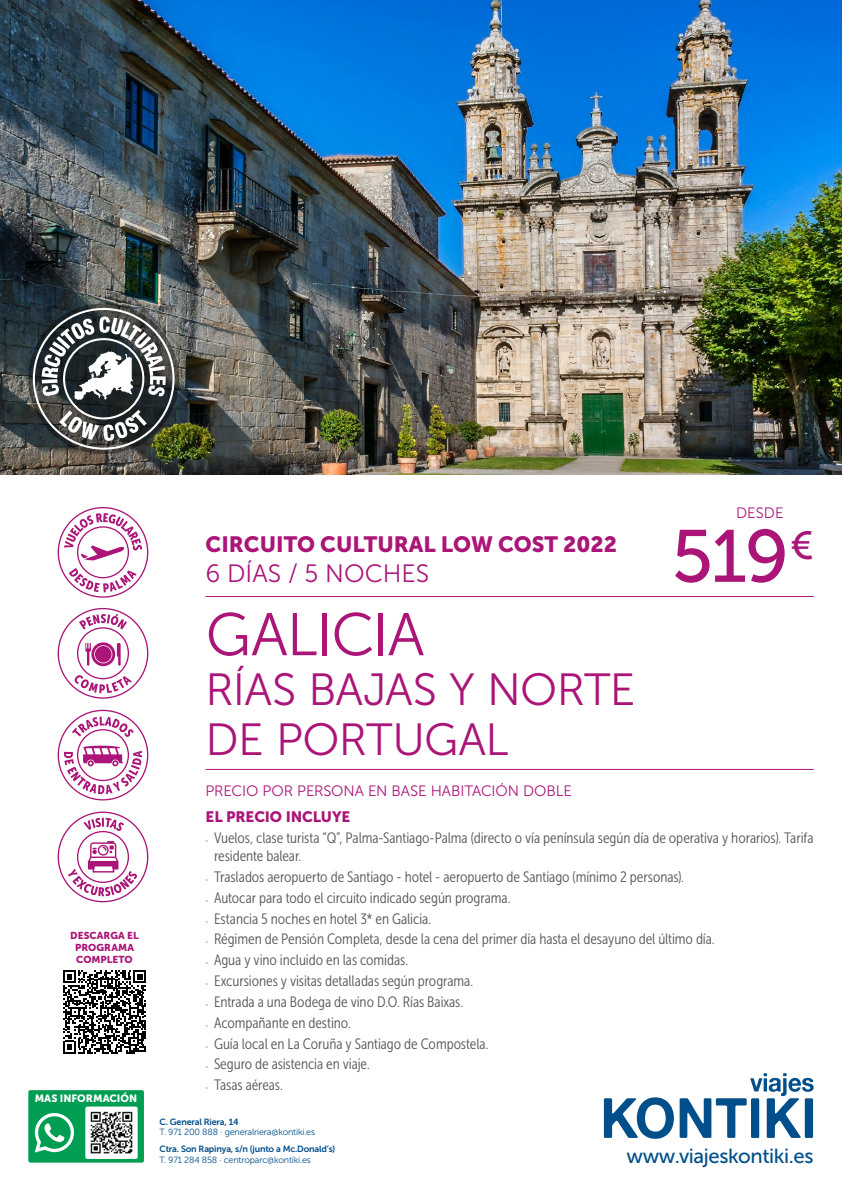
<style>
.page{position:relative;width:842px;height:1191px;background:#fff}
.page>*{position:absolute;margin:0;border:0;box-sizing:border-box;transform-origin:0 0}
.t1{font:73.8px "Museo Sans 500";color:#ab1578}
.t2{font:60px "Museo Sans 300";letter-spacing:-.02em;color:#ab1578}
.t3{font:45px/50px "Museo Sans 300";letter-spacing:-.015em;color:#ab1578}
.t4{font:39.1px "Museo Sans 500";color:#ab1578}
.t5{font:25px "Museo Sans 300";color:#ab1578}
.t6{font:22px "Museo Sans 900";color:#ab1578}
.t7{font:20.3px "Museo Sans 500";letter-spacing:-.02em;color:#004f8b}
.t8{font:15px/18px "Museo Sans Cond 300";letter-spacing:-.005em;color:#575756}
.t9{font:15px "Museo Sans 300";letter-spacing:-.005em;color:#ab1578}
.t10{font:15px "Museo Sans 900";letter-spacing:-.01em;color:#ab1578}
.t11{font:10.5px "Museo Sans 900";color:#fff}
.t12{font:10px/12px "Museo Sans 900";letter-spacing:.005em;color:#ab1578;text-align:center}
.t13{font:9px "Museo Sans 300";letter-spacing:-.02em;color:#004f8b}
.t14{font:9px "Museo Sans 700";letter-spacing:-.02em;color:#004f8b}
.s1{font-family:"Melior";font-size:8px;color:#646363}
</style>
<div class="page">
<svg style="left:604px;top:1097px;width:70px;height:41px"></svg>
<svg style="left:680px;top:1073px;width:134px;height:65px"></svg>
<div style="left:28px;top:1090px;width:116px;height:72px;background:#009e52;border-radius:2px"></div>
<img style="left:85px;top:1106px;width:53px;height:52px">
<svg style="left:35px;top:1113px;width:39px;height:39px"></svg>
<svg style="left:58px;top:811px;width:90px;height:91px"></svg>
<svg style="left:58px;top:709px;width:90px;height:91px"></svg>
<svg style="left:58px;top:608px;width:90px;height:90px"></svg>
<svg style="left:58px;top:507px;width:90px;height:90px"></svg>
<img style="left:0;top:0;width:842px;height:475px">
<svg style="left:28px;top:303px;width:151px;height:151px"></svg>
<svg style="left:33px;top:308px;width:142px;height:142px"></svg>
<hr style="left:206px;top:596px;width:608px;height:1px;background:#ab1578">
<hr style="left:206px;top:769px;width:608px;height:1px;background:#ab1578">
<svg style="left:63px;top:970px;width:83px;height:83px"></svg>
<p class="t12" style="left:70px;top:929px;width:70px">DESCARGA EL<br>PROGRAMA<br>COMPLETO</p>
<p class="t11" style="left:35px;top:1092px;width:104px">MAS INFORMACIÓN</p>
<p class="t9" style="left:736px;top:505px;width:49px">DESDE</p>
<h1 class="t1" style="left:672px;top:516px;width:119px">519</h1>
<h3 class="t6" style="left:206px;top:531px;width:413px">CIRCUITO CULTURAL LOW COST 2022</h3>
<h3 class="t4" style="left:790px;top:524px;width:25px">€</h3>
<h3 class="t5" style="left:206px;top:560px;width:225px">6 DÍAS / 5 NOCHES</h3>
<h2 class="t2" style="left:206px;top:602px;width:221px">GALICIA</h2>
<h3 class="t3" style="left:206px;top:665px;width:432px">RÍAS BAJAS Y NORTE<br>DE PORTUGAL</h3>
<p class="t9" style="left:206px;top:782px;width:368px">PRECIO POR PERSONA EN BASE HABITACIÓN DOBLE</p>
<p class="t10" style="left:206px;top:808px;width:146px">EL PRECIO INCLUYE</p>
<p class="t8" style="left:214px;top:829px;width:601px;text-indent:-9px"><span class="s1">-</span> Vuelos, clase turista “Q”, Palma-Santiago-Palma (directo o vía península según día de operativa y horarios). Tarifa residente balear.</p>
<p class="t8" style="left:206px;top:868px;width:480px"><span class="s1">-</span> Traslados aeropuerto de Santiago - hotel - aeropuerto de Santiago (mínimo 2 personas).</p>
<p class="t8" style="left:206px;top:888px;width:306px"><span class="s1">-</span> Autocar para todo el circuito indicado según programa.</p>
<p class="t8" style="left:206px;top:909px;width:227px"><span class="s1">-</span> Estancia 5 noches en hotel 3* en Galicia.</p>
<p class="t8" style="left:206px;top:930px;width:511px"><span class="s1">-</span> Régimen de Pensión Completa, desde la cena del primer día hasta el desayuno del último día.</p>
<p class="t8" style="left:206px;top:951px;width:204px"><span class="s1">-</span> Agua y vino incluido en las comidas.</p>
<p class="t8" style="left:206px;top:972px;width:269px"><span class="s1">-</span> Excursiones y visitas detalladas según programa.</p>
<p class="t8" style="left:206px;top:993px;width:259px"><span class="s1">-</span> Entrada a una Bodega de vino D.O. Rías Baixas.</p>
<p class="t8" style="left:206px;top:1013px;width:147px"><span class="s1">-</span> Acompañante en destino.</p>
<p class="t8" style="left:206px;top:1034px;width:285px"><span class="s1">-</span> Guía local en La Coruña y Santiago de Compostela.</p>
<p class="t8" style="left:206px;top:1055px;width:166px"><span class="s1">-</span> Seguro de asistencia en viaje.</p>
<p class="t8" style="left:206px;top:1076px;width:79px"><span class="s1">-</span> Tasas aéreas.</p>
<p class="t14" style="left:159px;top:1116px;width:81px">C. General Riera, 14</p>
<p class="t13" style="left:159px;top:1127px;width:157px">T. 971 200 888 · generalriera@kontiki.es</p>
<p class="t14" style="left:159px;top:1143px;width:177px">Ctra. Son Rapinya, s/n (junto a Mc.Donald’s)</p>
<p class="t13" style="left:159px;top:1154px;width:153px">T. 971 284 858 · centroparc@kontiki.es</p>
<h3 class="t7" style="left:627px;top:1144px;width:188px">www.viajeskontiki.es</h3>
</div>
